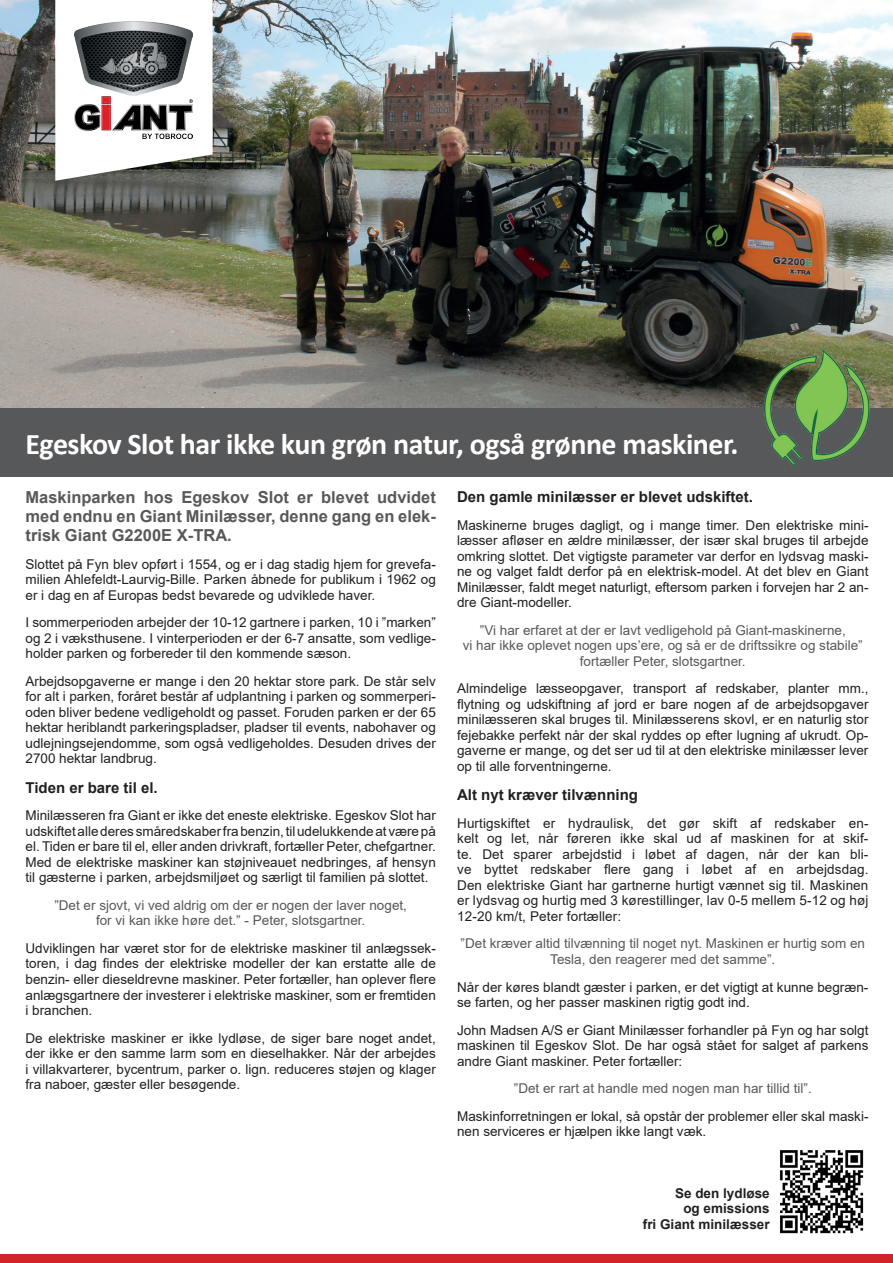
<style>
.page{position:relative;width:893px;height:1263px;background:#fff}
.page>*{position:absolute;margin:0;border:0;box-sizing:border-box;transform-origin:0 0}
.t1{font:700 30px "Calibri";letter-spacing:-.015em;color:#fff}
.t2{font:700 16.5px/18.9px "Arial";color:#57585a;text-align:justify}
.t3{font:700 15px "Arial";color:#231f20}
.t4{font:13.5px/15.6px "Arial";color:#231f20;text-align:justify}
.t5{font:13.5px/15.5px "Arial";color:#57585a;text-align:center}
.t6{font:700 13.5px/15.5px "Arial";color:#231f20;text-align:right}
</style>
<div class="page">
<img style="left:0;top:0;width:893px;height:408px">
<div style="left:0;top:408px;width:893px;height:69px;background:#57585a"></div>
<div style="left:0;top:1254px;width:893px;height:9px;background:#d1232a"></div>
<img style="left:755px;top:348px;width:120px;height:117px">
<svg style="left:55px;top:0;width:158px;height:181px"></svg>
<img style="left:74px;top:21px;width:119px;height:118px">
<img style="left:780px;top:1150px;width:84px;height:84px">
<h1 class="t1" style="left:26px;top:422px;width:715px">Egeskov Slot har ikke kun grøn natur, også grønne maskiner.</h1>
<p class="t2" style="left:26px;top:488px;width:412px">Maskinparken hos Egeskov Slot er blevet udvidet med endnu en Giant Minilæsser, denne gang en elek&shy;trisk Giant G2200E X-TRA.</p>
<p class="t4" style="left:26px;top:556px;width:412px">Slottet på Fyn blev opført i 1554, og er i dag stadig hjem for grevefa&shy;milien Ahlefeldt-Laurvig-Bille. Parken åbnede for publikum i 1962 og er i dag en af Europas bedst bevarede og udviklede haver.</p>
<p class="t4" style="left:26px;top:615px;width:412px">I sommerperioden arbejder der 10-12 gartnere i parken, 10 i ”marken” og 2 i væksthusene. I vinterperioden er der 6-7 ansatte, som vedlige&shy;holder parken og forbereder til den kommende sæson.</p>
<p class="t4" style="left:26px;top:673px;width:412px">Arbejdsopgaverne er mange i den 20 hektar store park. De står selv for alt i parken, foråret består af udplantning i parken og sommerperi&shy;oden bliver bedene vedligeholdt og passet. Foruden parken er der 65 hektar heriblandt parkeringspladser, pladser til events, nabohaver og udlejningsejendomme, som også vedligeholdes. Desuden drives der 2700 hektar landbrug.</p>
<p class="t3" style="left:26px;top:777px;width:134px">Tiden er bare til el.</p>
<p class="t4" style="left:26px;top:808px;width:412px">Minilæsseren fra Giant er ikke det eneste elektriske. Egeskov Slot har udskiftet alle deres småredskaber fra benzin, til udelukkende at være på el. Tiden er bare til el, eller anden drivkraft, fortæller Peter, chefgartner.<br>Med de elektriske maskiner kan støjniveauet nedbringes, af hensyn til gæsterne i parken, arbejdsmiljøet og særligt til familien på slottet.</p>
<p class="t5" style="left:54px;top:897px;width:354px">”Det er sjovt, vi ved aldrig om der er nogen der laver noget, for vi kan ikke høre det.” - Peter, slotsgartner.</p>
<p class="t4" style="left:26px;top:940px;width:412px">Udviklingen har været stor for de elektriske maskiner til anlægssek&shy;toren, i dag findes der elektriske modeller der kan erstatte alle de benzin- eller dieseldrevne maskiner. Peter fortæller, han oplever flere anlægsgartnere der investerer i elektriske maskiner, som er fremtiden i branchen.</p>
<p class="t4" style="left:26px;top:1030px;width:412px">De elektriske maskiner er ikke lydløse, de siger bare noget andet, der ikke er den samme larm som en dieselhakker. Når der arbejdes i villakvarterer, bycentrum, parker o. lign. reduceres støjen og klager fra naboer, gæster eller besøgende.</p>
<p class="t3" style="left:457px;top:486px;width:297px">Den gamle minilæsser er blevet udskiftet.</p>
<p class="t4" style="left:457px;top:517px;width:413px">Maskinerne bruges dagligt, og i mange timer. Den elektriske mini&shy;læsser afløser en ældre minilæsser, der især skal bruges til arbejde omkring slottet. Det vigtigste parameter var derfor en lydsvag maski&shy;ne og valget faldt derfor på en elektrisk-model. At det blev en Giant Minilæsser, faldt meget naturligt, eftersom parken i forvejen har 2 an&shy;dre Giant-modeller.</p>
<p class="t5" style="left:463px;top:622px;width:401px">”Vi har erfaret at der er lavt vedligehold på Giant-maskinerne,<br>vi har ikke oplevet nogen ups’ere, og så er de driftssikre og stabile” fortæller Peter, slotsgartner.</p>
<p class="t4" style="left:457px;top:681px;width:413px">Almindelige læsseopgaver, transport af redskaber, planter mm., flytning og udskiftning af jord er bare nogen af de arbejdsopgaver minilæsseren skal bruges til. Minilæsserens skovl, er en naturlig stor fejebakke perfekt når der skal ryddes op efter lugning af ukrudt. Op&shy;gaverne er mange, og det ser ud til at den elektriske minilæsser lever op til alle forventningerne.</p>
<p class="t3" style="left:457px;top:784px;width:182px">Alt nyt kræver tilvænning</p>
<p class="t4" style="left:457px;top:815px;width:413px">Hurtigskiftet er hydraulisk, det gør skift af redskaber en&shy;kelt og let, når føreren ikke skal ud af maskinen for at skif&shy;te. Det sparer arbejdstid i løbet af dagen, når der kan bli&shy;ve byttet redskaber flere gang i løbet af en arbejdsdag.<br>Den elektriske Giant har gartnerne hurtigt vænnet sig til. Maskinen er lydsvag og hurtig med 3 kørestillinger, lav 0-5 mellem 5-12 og høj 12-20 km/t, Peter fortæller:</p>
<p class="t5" style="left:461px;top:936px;width:406px">”Det kræver altid tilvænning til noget nyt. Maskinen er hurtig som en<br>Tesla, den reagerer med det samme”.</p>
<p class="t4" style="left:457px;top:979px;width:413px">Når der køres blandt gæster i parken, er det vigtigt at kunne begræn&shy;se farten, og her passer maskinen rigtig godt ind.</p>
<p class="t4" style="left:457px;top:1022px;width:413px">John Madsen A/S er Giant Minilæsser forhandler på Fyn og har solgt maskinen til Egeskov Slot. De har også stået for salget af parkens andre Giant maskiner. Peter fortæller:</p>
<p class="t5" style="left:514px;top:1080px;width:299px">”Det er rart at handle med nogen man har tillid til”.</p>
<p class="t4" style="left:457px;top:1108px;width:413px">Maskinforretningen er lokal, så opstår der problemer eller skal maski&shy;nen serviceres er hjælpen ikke langt væk.</p>
<p class="t6" style="left:643px;top:1185px;width:128px">Se den lydløse<br>og emissions<br>fri Giant minilæsser</p>
</div>
